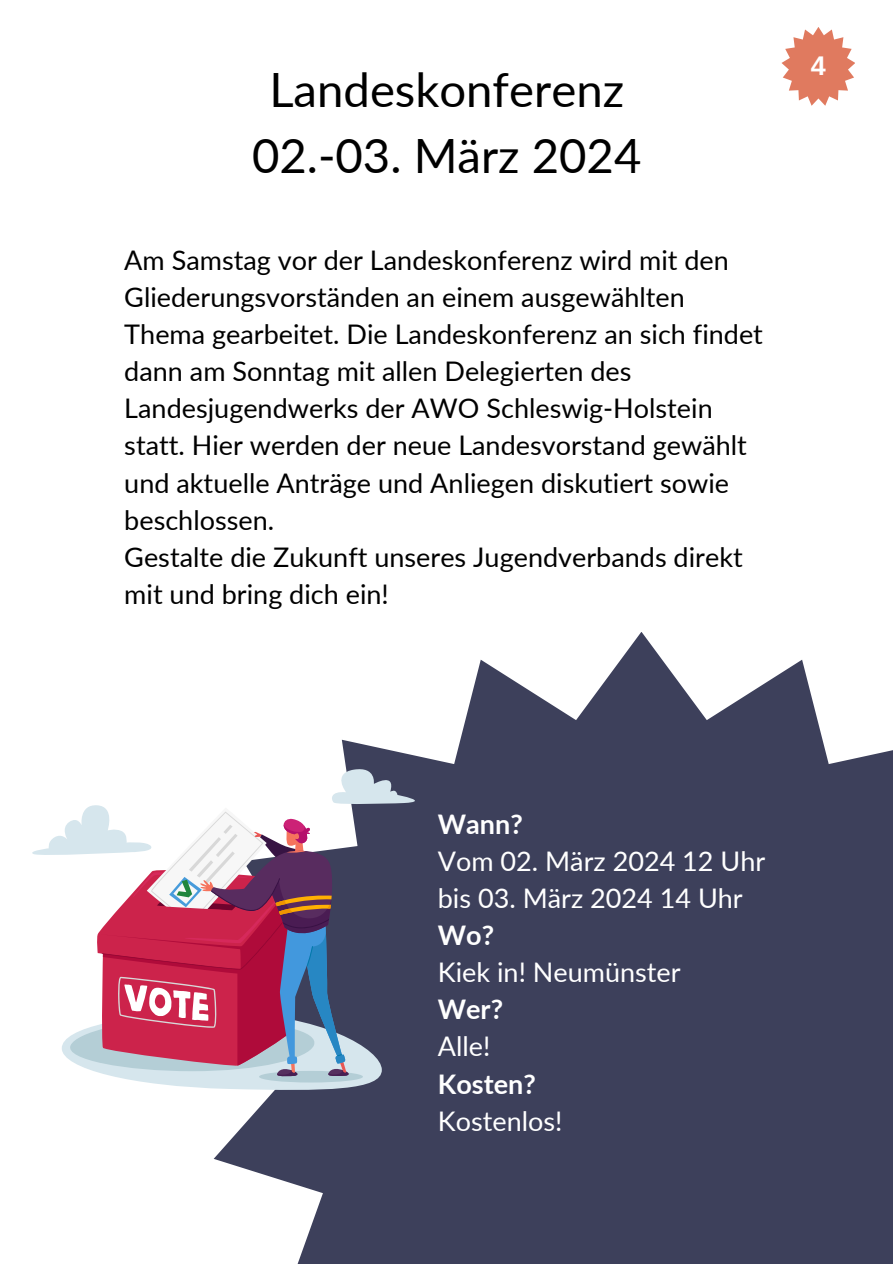
<style>
.page{position:relative;width:893px;height:1264px;background:#fff}
.page>*{position:absolute;margin:0;border:0;box-sizing:border-box;transform-origin:0 0}
.t1{font:47.25px "Lato";color:#000}
.t2{font:27px/37.2px "Lato";color:#000}
.t3{font:27px "Lato";color:#fff}
.t4{font:700 27px "Lato";color:#fff}
.t5{font:700 27px "Arimo";color:#fff}
</style>
<div class="page">
<svg style="left:213px;top:632px;width:679px;height:631px;fill:#3d405b"></svg>
<svg style="left:32px;top:769px;width:383px;height:320px"></svg>
<svg style="left:781px;top:27px;width:74px;height:79px"></svg>
<p class="t1" style="left:269px;top:61px;width:356px">Landeskonferenz</p>
<p class="t1" style="left:252px;top:126px;width:391px">02.-03. März 2024</p>
<p class="t2" style="left:124px;top:241px;width:640px">Am Samstag vor der Landeskonferenz wird mit den Gliederungsvorständen an einem ausgewählten Thema gearbeitet. Die Landeskonferenz an sich findet dann am Sonntag mit allen Delegierten des Landesjugendwerks der AWO Schleswig-Holstein statt. Hier werden der neue Landesvorstand gewählt und aktuelle Anträge und Anliegen diskutiert sowie beschlossen.</p>
<p class="t2" style="left:124px;top:538px;width:620px">Gestalte die Zukunft unseres Jugendverbands direkt mit und bring dich ein!</p>
<p class="t5" style="left:810px;top:51px;width:17px">4</p>
<p class="t4" style="left:438px;top:806px;width:86px">Wann?</p>
<p class="t3" style="left:438px;top:844px;width:329px">Vom 02. März 2024 12 Uhr</p>
<p class="t3" style="left:438px;top:881px;width:306px">bis 03. März 2024 14 Uhr</p>
<p class="t4" style="left:438px;top:918px;width:58px">Wo?</p>
<p class="t3" style="left:438px;top:955px;width:244px">Kiek in! Neumünster</p>
<p class="t4" style="left:438px;top:992px;width:67px">Wer?</p>
<p class="t3" style="left:438px;top:1029px;width:54px">Alle!</p>
<p class="t4" style="left:438px;top:1066px;width:99px">Kosten?</p>
<p class="t3" style="left:438px;top:1103px;width:126px">Kostenlos!</p>
</div>
